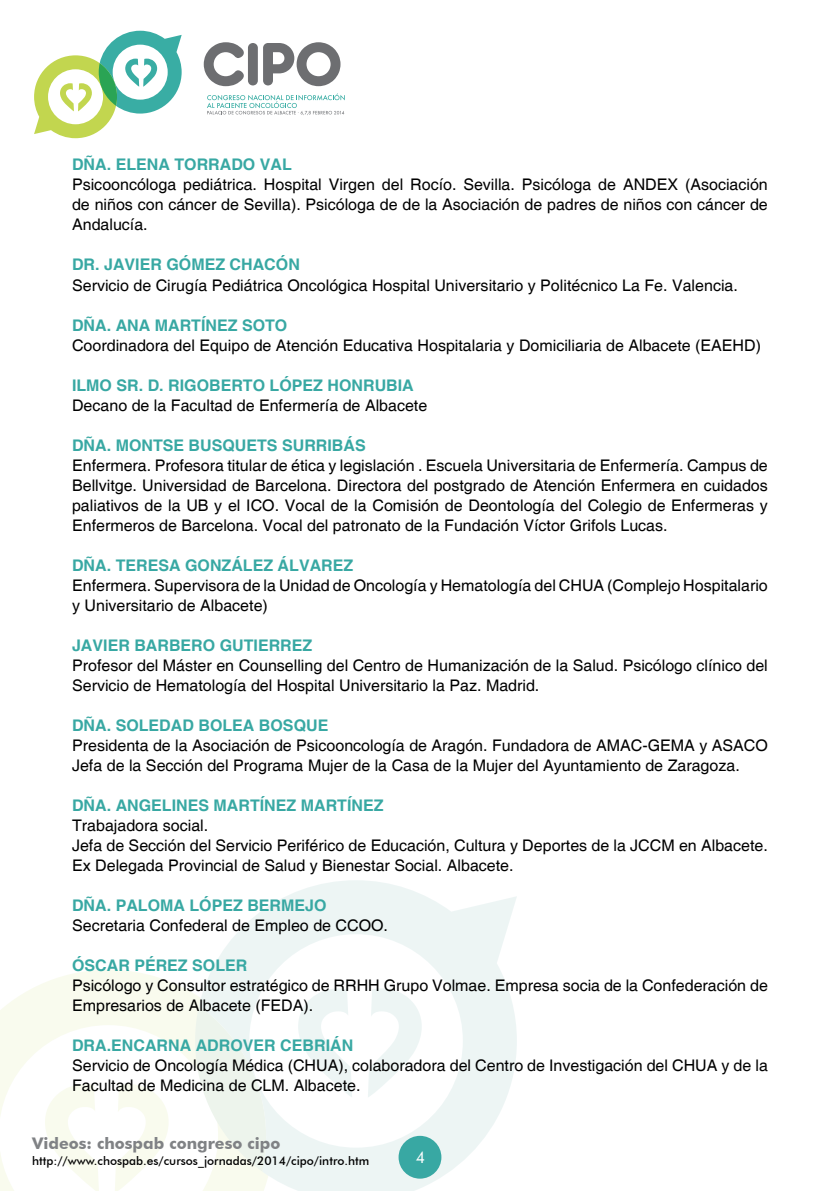
<style>
.page{position:relative;width:840px;height:1191px;background:#fff}
.page>*{position:absolute;margin:0;border:0;box-sizing:border-box;transform-origin:0 0}
.t1{font:16px/20px "Helvetica";color:#000}
.t2{font:700 16px "Helvetica";color:#38a8a3}
.t3{font:700 16px "Futura BT";color:#808285}
.t4{font:16px "Futura BT";color:#fff}
.t5{font:500 12px "Futura BT";color:#000}
</style>
<div class="page">
<svg style="left:0;top:970px;width:199px;height:221px"></svg>
<svg style="left:199px;top:880px;width:317px;height:311px"></svg>
<svg style="left:195px;top:1006px;width:71px;height:165px"></svg>
<svg style="left:115px;top:1084px;width:53px;height:107px"></svg>
<svg style="left:45px;top:1084px;width:54px;height:107px"></svg>
<svg style="left:298px;top:988px;width:54px;height:109px"></svg>
<svg style="left:367px;top:988px;width:54px;height:109px"></svg>
<svg style="left:204px;top:42px;width:136px;height:44px"></svg>
<svg style="left:207px;top:93px;width:137px;height:22px"></svg>
<svg style="left:34px;top:31px;width:147px;height:107px"></svg>
<div style="left:398px;top:1135px;width:43px;height:43px;background:#38a8a3;border-radius:50%"></div>
<p class="t2" style="left:72px;top:155px;width:221px">DÑA. ELENA TORRADO VAL</p>
<p class="t1" style="left:72px;top:175px;width:697px;text-align:justify">Psicooncóloga pediátrica. Hospital Virgen del Rocío. Sevilla. Psicóloga de ANDEX (Asociación de niños con cáncer de Sevilla). Psicóloga de de la Asociación de padres de niños con cáncer de Andalucía.</p>
<p class="t2" style="left:72px;top:255px;width:229px">DR. JAVIER GÓMEZ CHACÓN</p>
<p class="t1" style="left:72px;top:275px;width:667px">Servicio de Cirugía Pediátrica Oncológica Hospital Universitario y Politécnico La Fe. Valencia.</p>
<p class="t2" style="left:72px;top:315px;width:217px">DÑA. ANA MARTÍNEZ SOTO</p>
<p class="t1" style="left:72px;top:335px;width:690px">Coordinadora del Equipo de Atención Educativa Hospitalaria y Domiciliaria de Albacete (EAEHD)</p>
<p class="t2" style="left:72px;top:375px;width:343px">ILMO SR. D. RIGOBERTO LÓPEZ HONRUBIA</p>
<p class="t1" style="left:72px;top:395px;width:356px">Decano de la Facultad de Enfermería de Albacete</p>
<p class="t2" style="left:72px;top:435px;width:295px">DÑA. MONTSE BUSQUETS SURRIBÁS</p>
<p class="t1" style="left:72px;top:455px;width:697px;text-align:justify">Enfermera. Profesora titular de ética y legislación . Escuela Universitaria de Enfermería. Campus de Bellvitge. Universidad de Barcelona. Directora del postgrado de Atención Enfermera en cuidados paliativos de la UB y el ICO. Vocal de la Comisión de Deontología del Colegio de Enfermeras y Enfermeros de Barcelona. Vocal del patronato de la Fundación Víctor Grifols Lucas.</p>
<p class="t2" style="left:72px;top:555px;width:282px">DÑA. TERESA GONZÁLEZ ÁLVAREZ</p>
<p class="t1" style="left:72px;top:575px;width:697px">Enfermera. Supervisora de la Unidad de Oncología y Hematología del CHUA (Complejo Hospitalario y Universitario de Albacete)</p>
<p class="t2" style="left:72px;top:635px;width:242px">JAVIER BARBERO GUTIERREZ</p>
<p class="t1" style="left:72px;top:655px;width:697px">Profesor del Máster en Counselling del Centro de Humanización de la Salud. Psicólogo clínico del<br>Servicio de Hematología del Hospital Universitario la Paz. Madrid.</p>
<p class="t2" style="left:72px;top:715px;width:258px">DÑA. SOLEDAD BOLEA BOSQUE</p>
<p class="t1" style="left:72px;top:735px;width:697px">Presidenta de la Asociación de Psicooncología de Aragón. Fundadora de AMAC-GEMA y ASACO<br>Jefa de la Sección del Programa Mujer de la Casa de la Mujer del Ayuntamiento de Zaragoza.</p>
<p class="t2" style="left:72px;top:795px;width:313px">DÑA. ANGELINES MARTÍNEZ MARTÍNEZ</p>
<p class="t1" style="left:72px;top:815px;width:697px">Trabajadora social.<br>Jefa de Sección del Servicio Periférico de Educación, Cultura y Deportes de la JCCM en Albacete.<br>Ex Delegada Provincial de Salud y Bienestar Social. Albacete.</p>
<p class="t2" style="left:72px;top:895px;width:256px">DÑA. PALOMA LÓPEZ BERMEJO</p>
<p class="t1" style="left:72px;top:915px;width:317px">Secretaria Confederal de Empleo de CCOO.</p>
<p class="t2" style="left:72px;top:955px;width:177px">ÓSCAR PÉREZ SOLER</p>
<p class="t1" style="left:72px;top:975px;width:697px">Psicólogo y Consultor estratégico de RRHH Grupo Volmae. Empresa socia de la Confederación de<br>Empresarios de Albacete (FEDA).</p>
<p class="t2" style="left:72px;top:1035px;width:282px">DRA.ENCARNA ADROVER CEBRIÁN</p>
<p class="t1" style="left:72px;top:1055px;width:697px">Servicio de Oncología Médica (CHUA), colaboradora del Centro de Investigación del CHUA y de la<br>Facultad de Medicina de CLM. Albacete.</p>
<p class="t3" style="left:32px;top:1133px;width:250px">Videos: chospab congreso cipo</p>
<p class="t5" style="left:32px;top:1153px;width:338px">http://www.chospab.es/cursos_jornadas/2014/cipo/intro.htm</p>
<p class="t4" style="left:415px;top:1147px;width:11px">4</p>
</div>
